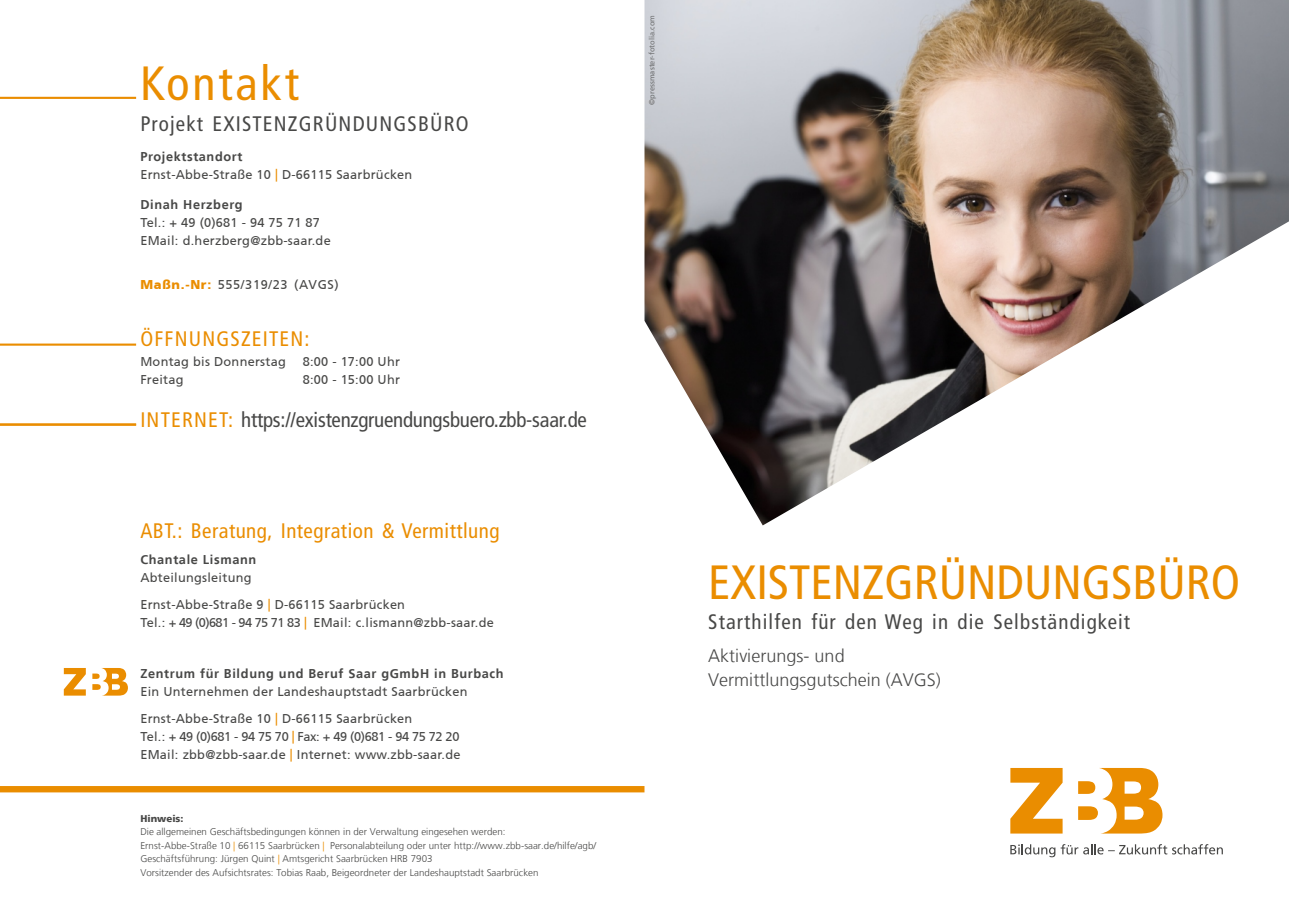
<style>
.page{position:relative;width:1289px;height:919px;background:#fff}
.page>*{position:absolute;margin:0;border:0;box-sizing:border-box;transform-origin:0 0}
.t1{font:condensed 48px "Frutiger LT";color:#ea8d00}
.t2{font:condensed 48px "Frutiger LT";letter-spacing:.06em;color:#ea8d00}
.t3{font:condensed 21px "Frutiger LT";letter-spacing:.055em;color:#484847}
.t4{font:condensed 21px "Frutiger LT";letter-spacing:-.01em;color:#484847}
.t5{font:condensed 21px "Frutiger LT";letter-spacing:.025em;color:#ea8d00}
.t6{font:condensed 21px "Frutiger LT";letter-spacing:.055em;color:#ea8d00}
.t7{font:300 18px/24px "Frutiger LT";color:#484847}
.t8{font:12.75px/18px "Frutiger CE";letter-spacing:.015em;color:#484847}
.t9{font:700 12.75px "Frutiger LT";letter-spacing:.05em;color:#484847}
.t10{font:12.75px "Frutiger CE";letter-spacing:.05em;color:#484847}
.t11{font:300 9.75px/13.5px "Frutiger LT";letter-spacing:.005em;color:#484847}
.t12{font:900 9.75px "Frutiger LT";letter-spacing:.005em;color:#484847}
.t13{font:7.5px "Frutiger LT";color:rgb(72 72 71/.7)}
.s1{color:#ea8d00}
.s2{font-weight:900;color:#ea8d00}
</style>
<div class="page">
<img style="left:644px;top:0;width:644px;height:525px">
<svg style="left:1010px;top:844px;width:212px;height:13px"></svg>
<svg style="left:1010px;top:768px;width:52px;height:65px"></svg>
<svg style="left:1078px;top:767px;width:84px;height:66px"></svg>
<hr style="left:0;top:97px;width:136px;height:2px;background:#ea8d00">
<div style="left:0;top:786px;width:644px;height:6px;background:#ea8d00"></div>
<svg style="left:64px;top:668px;width:22px;height:27px"></svg>
<svg style="left:92px;top:668px;width:36px;height:27px"></svg>
<hr style="left:0;top:343px;width:136px;height:2px;background:#ea8d00">
<hr style="left:0;top:423px;width:136px;height:2px;background:#ea8d00">
<h1 class="t2" style="left:140px;top:55px;width:160px">Kontakt</h1>
<h2 class="t3" style="left:140px;top:111px;width:330px">Projekt EXISTENZGRÜNDUNGSBÜRO</h2>
<p class="t9" style="left:140px;top:149px;width:104px">Projektstandort</p>
<p class="t8" style="left:140px;top:167px;width:273px">Ernst-Abbe-Straße 10 <span class="s1">|</span> D-66115 Saarbrücken</p>
<p class="t9" style="left:140px;top:196px;width:104px">Dinah Herzberg</p>
<p class="t8" style="left:140px;top:214px;width:192px">Tel.: + 49 (0)681 - 94 75 71 87<br>EMail: d.herzberg@zbb-saar.de</p>
<p class="t10" style="left:140px;top:279px;width:200px"><span class="s2">Maßn.-Nr:</span> 555/319/23 (AVGS)</p>
<h2 class="t6" style="left:140px;top:326px;width:171px">ÖFFNUNGSZEITEN:</h2>
<p class="t8" style="left:140px;top:353px;width:147px">Montag bis Donnerstag</p>
<p class="t8" style="left:303px;top:353px;width:99px">8:00 - 17:00 Uhr</p>
<p class="t8" style="left:140px;top:371px;width:45px">Freitag</p>
<p class="t8" style="left:303px;top:371px;width:99px">8:00 - 15:00 Uhr</p>
<h2 class="t4" style="left:140px;top:407px;width:448px"><span class="s1">INTERNET:</span> https://existenzgruendungsbuero.zbb-saar.de</h2>
<h2 class="t5" style="left:140px;top:518px;width:360px">ABT.: Beratung, Integration &amp; Vermittlung</h2>
<p class="t9" style="left:140px;top:552px;width:117px">Chantale Lismann</p>
<p class="t8" style="left:140px;top:565px;width:266px;line-height:26.7px">Abteilungsleitung<br>Ernst-Abbe-Straße 9 <span class="s1">|</span> D-66115 Saarbrücken</p>
<p class="t8" style="left:140px;top:614px;width:355px">Tel.: + 49 (0)681 - 94 75 71 83 <span class="s1">|</span> EMail: c.lismann@zbb-saar.de</p>
<p class="t9" style="left:140px;top:665px;width:365px">Zentrum für Bildung und Beruf Saar gGmbH in Burbach</p>
<p class="t8" style="left:140px;top:683px;width:328px">Ein Unternehmen der Landeshauptstadt Saarbrücken</p>
<p class="t8" style="left:140px;top:710px;width:322px">Ernst-Abbe-Straße 10 <span class="s1">|</span> D-66115 Saarbrücken<br>Tel.: + 49 (0)681 - 94 75 70 <span class="s1">|</span> Fax: + 49 (0)681 - 94 75 72 20<br>EMail: zbb@zbb-saar.de <span class="s1">|</span> Internet: www.zbb-saar.de</p>
<p class="t12" style="left:140px;top:812px;width:45px">Hinweis:</p>
<p class="t11" style="left:140px;top:825px;width:457px">Die allgemeinen Geschäftsbedingungen können in der Verwaltung eingesehen werden:<br>Ernst-Abbe-Straße 10 <span class="s1">|</span> 66115 Saarbrücken <span class="s1">|</span> Personalabteilung oder unter http://www.zbb-saar.de/hilfe/agb/ Geschäftsführung: Jürgen Quint <span class="s1">|</span> Amtsgericht Saarbrücken HRB 7903<br>Vorsitzender des Aufsichtsrates: Tobias Raab, Beigeordneter der Landeshauptstadt Saarbrücken</p>
<p class="t13" style="left:647px;top:105px;width:91px;rotate:-90deg">©pressmaster-fotolia.com</p>
<h1 class="t1" style="left:708px;top:554px;width:533px">EXISTENZGRÜNDUNGSBÜRO</h1>
<h2 class="t3" style="left:708px;top:609px;width:423px">Starthilfen für den Weg in die Selbständigkeit</h2>
<h3 class="t7" style="left:708px;top:643px;width:234px">Aktivierungs- und<br>Vermittlungsgutschein (AVGS)</h3>
</div>
